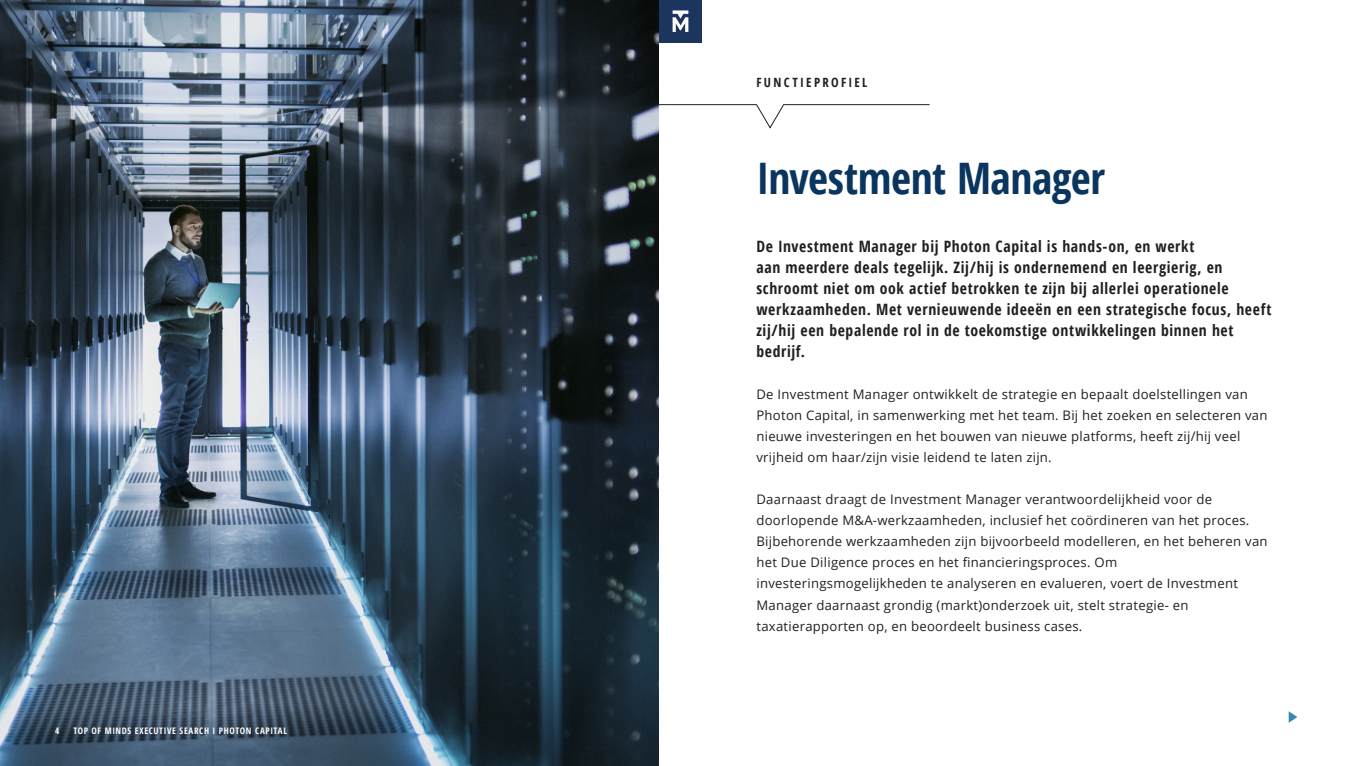
<style>
.page{position:relative;width:1361px;height:766px;background:#fff}
.page>*{position:absolute;margin:0;border:0;box-sizing:border-box;transform-origin:0 0}
.Page_header_kopie{font:700 condensed 43.42px "Open Sans";letter-spacing:-.01em;color:#0a355e}
.t1{font:700 condensed 15.67px/21px "Open Sans";letter-spacing:.04em;color:#231f20}
.t2{font:13.12px/21px "Open Sans";letter-spacing:.02em;color:#231f20}
.t3{font:700 condensed 12.75px "Open Sans";letter-spacing:.18em;color:#231f20}
.t4{font:700 condensed 9px "Open Sans";letter-spacing:.07em;color:#fff}
</style>
<div class="page">
<svg style="left:658px;top:104px;width:272px;height:24px"></svg>
<img style="left:0;top:0;width:658px;height:765px">
<svg style="left:1288px;top:711px;width:9px;height:11px"></svg>
<div style="left:659px;top:0;width:43px;height:43px;background:#1c355e"></div>
<svg style="left:672px;top:10px;width:16px;height:22px"></svg>
<p class="t4" style="left:55px;top:724px;width:6px">4</p>
<p class="t4" style="left:73px;top:724px;width:215px">TOP OF MINDS EXECUTIVE SEARCH I PHOTON CAPITAL</p>
<p class="t3" style="left:756px;top:73px;width:112px">FUNCTIEPROFIEL</p>
<p class="Page_header_kopie" style="left:756px;top:148px;width:350px">Investment Manager</p>
<p class="t1" style="left:756px;top:235px;width:516px">De Investment Manager bij Photon Capital is hands-on, en werkt<br>aan meerdere deals tegelijk. Zij/hij is ondernemend en leergierig, en schroomt niet om ook actief betrokken te zijn bij allerlei operationele werkzaamheden. Met vernieuwende ideeën en een strategische focus, heeft zij/hij een bepalende rol in de toekomstige ontwikkelingen binnen het bedrijf.</p>
<p class="t2" style="left:756px;top:383px;width:512px">De Investment Manager ontwikkelt de strategie en bepaalt doelstellingen van Photon Capital, in samenwerking met het team. Bij het zoeken en selecteren van nieuwe investeringen en het bouwen van nieuwe platforms, heeft zij/hij veel vrijheid om haar/zijn visie leidend te laten zijn.</p>
<p class="t2" style="left:756px;top:488px;width:513px">Daarnaast draagt de Investment Manager verantwoordelijkheid voor de doorlopende M&amp;A-werkzaamheden, inclusief het coördineren van het proces.<br>Bijbehorende werkzaamheden zijn bijvoorbeeld modelleren, en het beheren van het Due Diligence proces en het financieringsproces. Om investeringsmogelijkheden te analyseren en evalueren, voert de Investment Manager daarnaast grondig (markt)onderzoek uit, stelt strategie- en taxatierapporten op, en beoordeelt business cases.</p>
</div>
